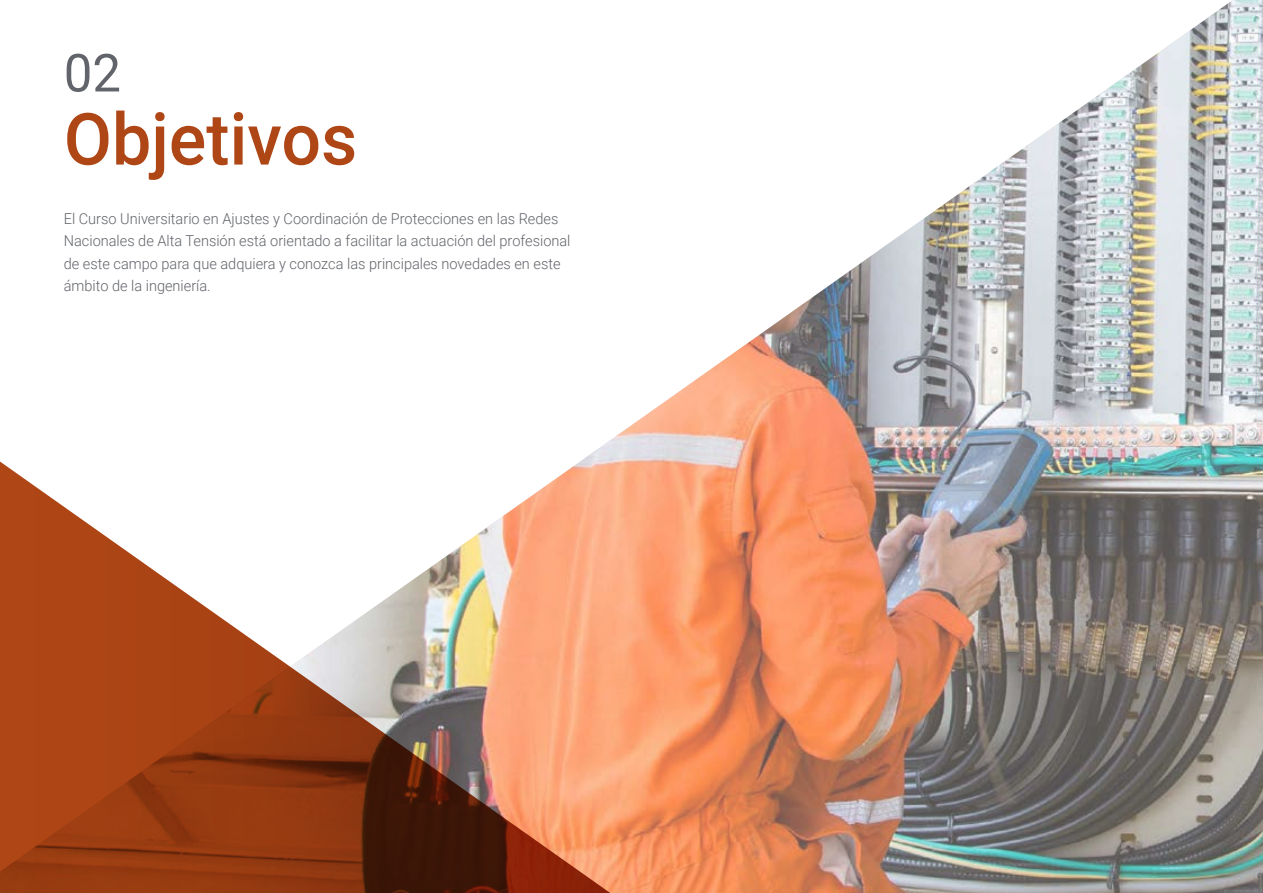
<style>
.page{position:relative;width:1263px;height:893px;background:#fff}
.page>*{position:absolute;margin:0;border:0;box-sizing:border-box;transform-origin:0 0}
.t1{font:500 72px "Roboto";color:#ae4615}
.t2{font:52.5px "Roboto";color:#61646a}
.t3{font:300 15px/22.5px "Roboto";color:#61646a}
</style>
<div class="page">
<img style="left:602px;top:0;width:661px;height:893px">
<svg style="left:0;top:446px;width:640px;height:447px"></svg>
<h2 class="t2" style="left:64px;top:36px;width:59px">02</h2>
<h1 class="t1" style="left:64px;top:89px;width:295px">Objetivos</h1>
<p class="t3" style="left:64px;top:207px;width:508px">El Curso Universitario en Ajustes y Coordinación de Protecciones en las Redes Nacionales de Alta Tensión está orientado a facilitar la actuación del profesional de este campo para que adquiera y conozca las principales novedades en este ámbito de la ingeniería.</p>
</div>
